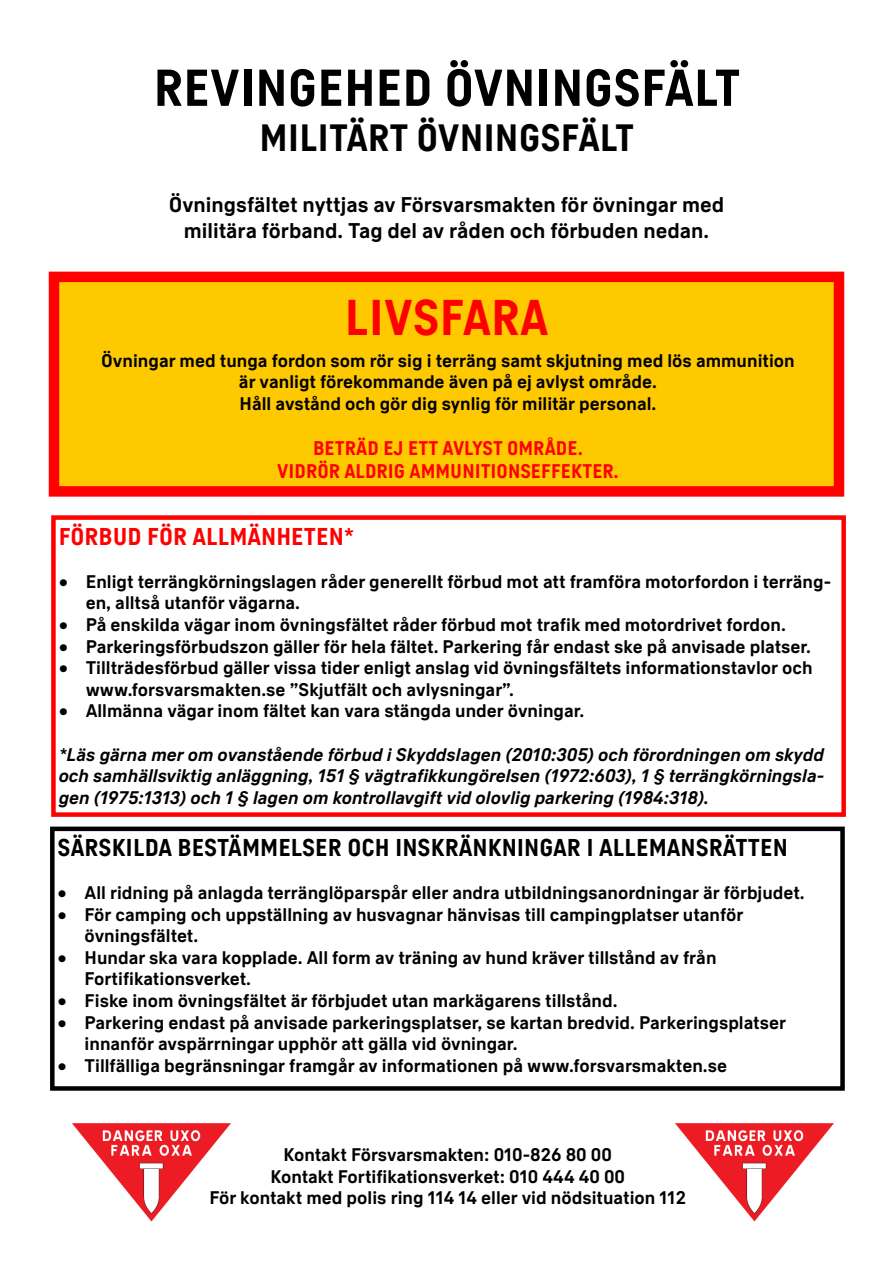
<style>
.page{position:relative;width:893px;height:1263px;background:#fff}
.page>*{position:absolute;margin:0;border:0;box-sizing:border-box;transform-origin:0 0}
.t1{font:condensed 51px "Forsvarsmakten Sans";color:#000}
.t2{font:condensed 49.5px "Forsvarsmakten Sans";color:#f00}
.t3{font:condensed 37.5px "Forsvarsmakten Sans";color:#000}
.t4{font:condensed 24px "Forsvarsmakten Sans";color:#000}
.t5{font:condensed 24px "Forsvarsmakten Sans";color:#f00}
.t6{font:700 21px/25.2px "Forsvarsmakten Sans";color:#000;text-align:center}
.t7{font:condensed 19.5px "Forsvarsmakten Sans";color:#f00}
.t8{font:700 18px/21.6px "Forsvarsmakten Sans";color:#000}
.t9{font:italic 700 18px/21.6px "Forsvarsmakten Sans";color:#000;text-align:justify}
</style>
<div class="page">
<img style="left:675px;top:1123px;width:159px;height:99px">
<div style="left:49px;top:272px;width:795px;height:225px;background:#ffc900;border:10px solid #f00"></div>
<div style="left:51px;top:515px;width:795px;height:302px;border:4px solid #f00"></div>
<div style="left:50px;top:827px;width:795px;height:264px;border:4px solid #000"></div>
<img style="left:72px;top:1123px;width:159px;height:99px">
<p class="t1" style="left:154px;top:56px;width:588px">REVINGEHED ÖVNINGSFÄLT</p>
<p class="t3" style="left:260px;top:114px;width:376px">MILITÄRT ÖVNINGSFÄLT</p>
<p class="t6" style="left:169px;top:192px;width:557px">Övningsfältet nyttjas av Försvarsmakten för övningar med militära förband. Tag del av råden och förbuden nedan.</p>
<p class="t2" style="left:345px;top:286px;width:205px">LIVSFARA</p>
<p class="t8" style="left:101px;top:349px;width:695px;text-align:center">Övningar med tunga fordon som rör sig i terräng samt skjutning med lös ammunition är vanligt förekommande även på ej avlyst område.</p>
<p class="t8" style="left:240px;top:393px;width:418px">Håll avstånd och gör dig synlig för militär personal.</p>
<p class="t7" style="left:313px;top:436px;width:271px">BETRÄD EJ ETT AVLYST OMRÅDE.</p>
<p class="t7" style="left:277px;top:459px;width:343px">VIDRÖR ALDRIG AMMUNITIONSEFFEKTER.</p>
<p class="t5" style="left:59px;top:521px;width:297px">FÖRBUD FÖR ALLMÄNHETEN*</p>
<p class="t8" style="left:86px;top:570px;width:747px;text-indent:-27px">• Enligt terrängkörningslagen råder generellt förbud mot att framföra motorfordon i terräng&shy;en, alltså utanför vägarna.</p>
<p class="t8" style="left:59px;top:614px;width:729px">• På enskilda vägar inom övningsfältet råder förbud mot trafik med motordrivet fordon.</p>
<p class="t8" style="left:59px;top:635px;width:754px">• Parkeringsförbudszon gäller för hela fältet. Parkering får endast ske på anvisade platser.</p>
<p class="t8" style="left:86px;top:657px;width:728px;text-indent:-27px">• Tillträdesförbud gäller vissa tider enligt anslag vid övningsfältets informationstavlor och www.forsvarsmakten.se ”Skjutfält och avlysningar”.</p>
<p class="t8" style="left:59px;top:700px;width:527px">• Allmänna vägar inom fältet kan vara stängda under övningar.</p>
<p class="t9" style="left:59px;top:743px;width:767px">*Läs gärna mer om ovanstående förbud i Skyddslagen (2010:305) och förordningen om skydd och samhällsviktig anläggning, 151 § vägtrafikkungörelsen (1972:603), 1 § terrängkörningsla&shy;gen (1975:1313) och 1 § lagen om kontrollavgift vid olovlig parkering (1984:318).</p>
<p class="t4" style="left:58px;top:832px;width:732px">SÄRSKILDA BESTÄMMELSER OCH INSKRÄNKNINGAR I ALLEMANSRÄTTEN</p>
<p class="t8" style="left:58px;top:882px;width:749px">• All ridning på anlagda terränglöparspår eller andra utbildningsanordningar är förbjudet.</p>
<p class="t8" style="left:85px;top:903px;width:660px;text-indent:-27px">• För camping och uppställning av husvagnar hänvisas till campingplatser utanför övningsfältet.</p>
<p class="t8" style="left:85px;top:946px;width:634px;text-indent:-27px">• Hundar ska vara kopplade. All form av träning av hund kräver tillstånd av från<br>Fortifikationsverket.</p>
<p class="t8" style="left:58px;top:990px;width:562px">• Fiske inom övningsfältet är förbjudet utan markägarens tillstånd.</p>
<p class="t8" style="left:85px;top:1011px;width:703px;text-indent:-27px">• Parkering endast på anvisade parkeringsplatser, se kartan bredvid. Parkeringsplatser innanför avspärrningar upphör att gälla vid övningar.</p>
<p class="t8" style="left:58px;top:1054px;width:671px">• Tillfälliga begränsningar framgår av informationen på www.forsvarsmakten.se</p>
<p class="t8" style="left:283px;top:1144px;width:330px">Kontakt Försvarsmakten: 010-826 80 00</p>
<p class="t8" style="left:270px;top:1165px;width:356px">Kontakt Fortifikationsverket: 010 444 40 00</p>
<p class="t8" style="left:209px;top:1187px;width:478px">För kontakt med polis ring 114 14 eller vid nödsituation 112</p>
</div>
